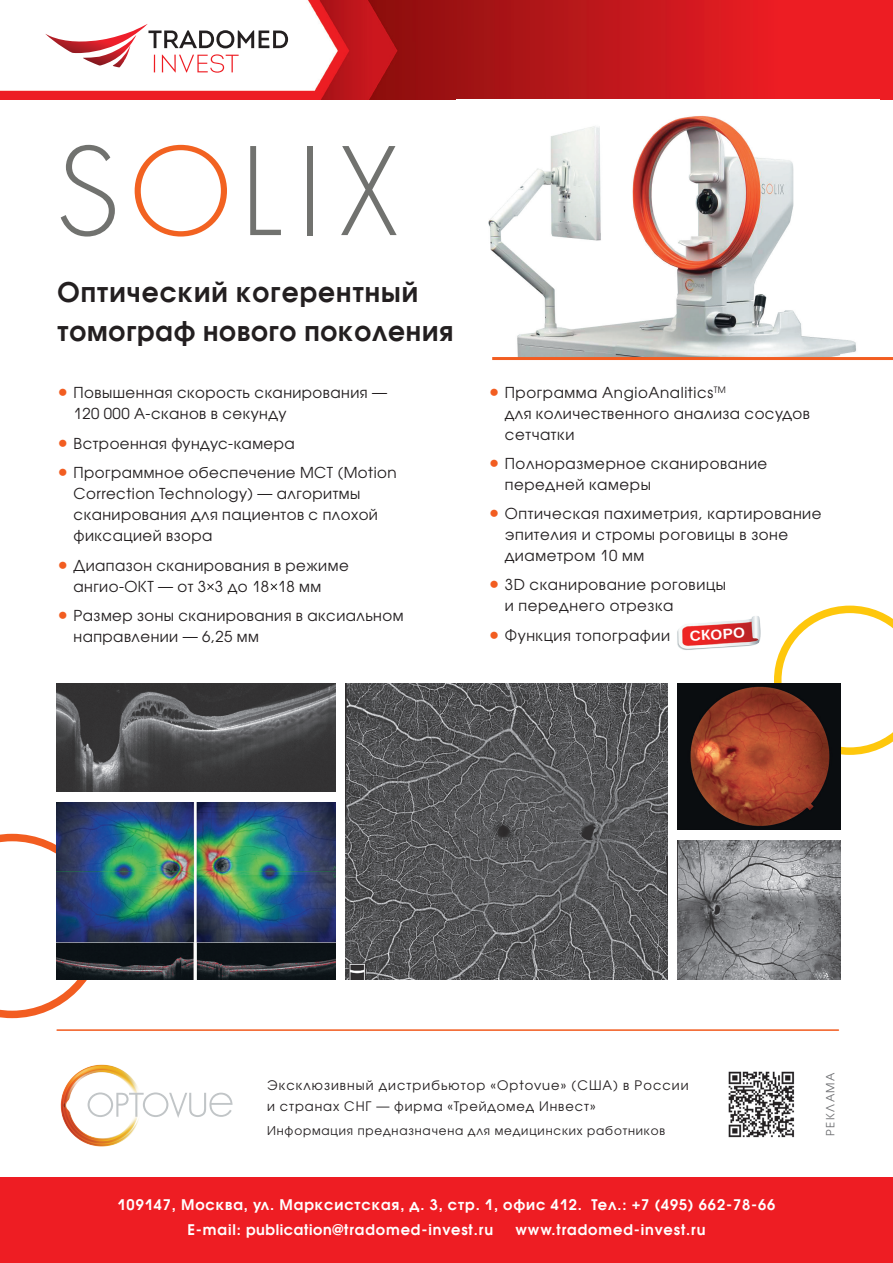
<style>
.page{position:relative;width:893px;height:1263px;background:#fff}
.page>*{position:absolute;margin:0;border:0;box-sizing:border-box;transform-origin:0 0}
.t1{font:700 27px/39px "Avant Garde Gothic C";letter-spacing:.03em;color:#231f20}
.t2{font:15px/21px "Avant Garde Gothic C";letter-spacing:.03em;color:#231f20}
.t3{font:700 14.55px "Avant Garde Gothic C";letter-spacing:.06em;color:#fff}
.t4{font:700 14.55px "Arimo";color:#fff;scale:1.05 1}
.t5{font:13.05px/21px "Avant Garde Gothic C";letter-spacing:.08em;color:#231f20}
.t6{font:12px "Avant Garde Gothic C";letter-spacing:.07em;color:#231f20}
.t7{font:11.25px "Avant Garde Gothic C";letter-spacing:.14em;color:#6c6d70}
.s1{font-weight:700;font-size:18px;color:#f25d21}
</style>
<div class="page">
<img style="left:0;top:0;width:893px;height:99px">
<svg style="left:45px;top:24px;width:243px;height:49px"></svg>
<div style="left:0;top:1178px;width:893px;height:85px;background:#ee1d23"></div>
<hr style="left:57px;top:1029px;width:781px;height:2px;background:#f25d21">
<img style="left:60px;top:1064px;width:79px;height:83px">
<svg style="left:88px;top:1092px;width:145px;height:26px"></svg>
<img style="left:728px;top:1071px;width:67px;height:67px">
<svg style="left:774px;top:606px;width:119px;height:149px"></svg>
<svg style="left:0;top:834px;width:104px;height:184px"></svg>
<svg style="left:61px;top:145px;width:54px;height:92px"></svg>
<svg style="left:135px;top:145px;width:92px;height:92px"></svg>
<svg style="left:250px;top:146px;width:31px;height:89px"></svg>
<div style="left:307px;top:146px;width:6px;height:89px;background:#71726f"></div>
<svg style="left:341px;top:146px;width:56px;height:89px"></svg>
<img style="left:488px;top:115px;width:368px;height:242px">
<hr style="left:492px;top:357px;width:401px;height:3px;background:#f25d21">
<svg style="left:207px;top:583px;width:7px;height:7px"></svg>
<svg style="left:271px;top:583px;width:6px;height:7px"></svg>
<img style="left:346px;top:683px;width:321px;height:296px">
<img style="left:56px;top:802px;width:279px;height:177px">
<img style="left:678px;top:683px;width:163px;height:147px">
<img style="left:56px;top:683px;width:279px;height:108px">
<img style="left:678px;top:840px;width:163px;height:139px">
<img style="left:677px;top:616px;width:84px;height:34px">
<p class="t1" style="left:58px;top:272px;width:398px">Оптический когерентный томограф нового поколения</p>
<p class="t2" style="left:74px;top:382px;width:315px;text-indent:-16px"><span class="s1">•</span> Повышенная скорость сканирования —<br>120 000 А-сканов в секунду</p>
<p class="t2" style="left:58px;top:433px;width:239px"><span class="s1">•</span> Встроенная фундус-камера</p>
<p class="t2" style="left:74px;top:462px;width:324px;text-indent:-16px"><span class="s1">•</span> Программное обеспечение МСТ (Motion<br>Correction Technology) — алгоритмы сканирования для пациентов с плохой фиксацией взора</p>
<p class="t2" style="left:74px;top:555px;width:277px;text-indent:-16px"><span class="s1">•</span> Диапазон сканирования в режиме ангио-ОКТ — от 3 3 до 18 18 мм</p>
<p class="t2" style="left:74px;top:605px;width:331px;text-indent:-16px"><span class="s1">•</span> Размер зоны сканирования в аксиальном направлении — 6,25 мм</p>
<p class="t2" style="left:505px;top:382px;width:307px;text-indent:-16px"><span class="s1">•</span> Программа AngioAnalitics<sup>TM<br></sup>для количественного анализа сосудов сетчатки</p>
<p class="t2" style="left:505px;top:453px;width:264px;text-indent:-16px"><span class="s1">•</span> Полноразмерное сканирование передней камеры</p>
<p class="t2" style="left:505px;top:503px;width:318px;text-indent:-16px"><span class="s1">•</span> Оптическая пахиметрия, картирование эпителия и стромы роговицы в зоне диаметром 10 мм</p>
<p class="t2" style="left:505px;top:574px;width:223px;text-indent:-16px"><span class="s1">•</span> 3D сканирование роговицы и переднего отрезка</p>
<p class="t2" style="left:489px;top:624px;width:183px"><span class="s1">•</span> Функция топографии</p>
<p class="t4" style="left:689px;top:626px;width:54px;rotate:-4deg">СКОРО</p>
<p class="t5" style="left:267px;top:1074px;width:423px">Эксклюзивный дистрибьютор «Optovue» (США) в России и странах СНГ — фирма «Трейдомед Инвест»</p>
<p class="t7" style="left:824px;top:1136px;width:65px;rotate:-90deg">РЕКЛАМА</p>
<p class="t6" style="left:267px;top:1124px;width:400px">Информация предназначена для медицинских работников</p>
<p class="t3" style="left:118px;top:1196px;width:659px">109147, Москва, ул. Марксистская, д. 3, стр. 1, офис 412. Тел.: +7 (495) 662-78-66</p>
<p class="t3" style="left:187px;top:1221px;width:307px">E-mail: publication@tradomed-invest.ru</p>
<p class="t3" style="left:515px;top:1221px;width:192px">www.tradomed-invest.ru</p>
</div>
